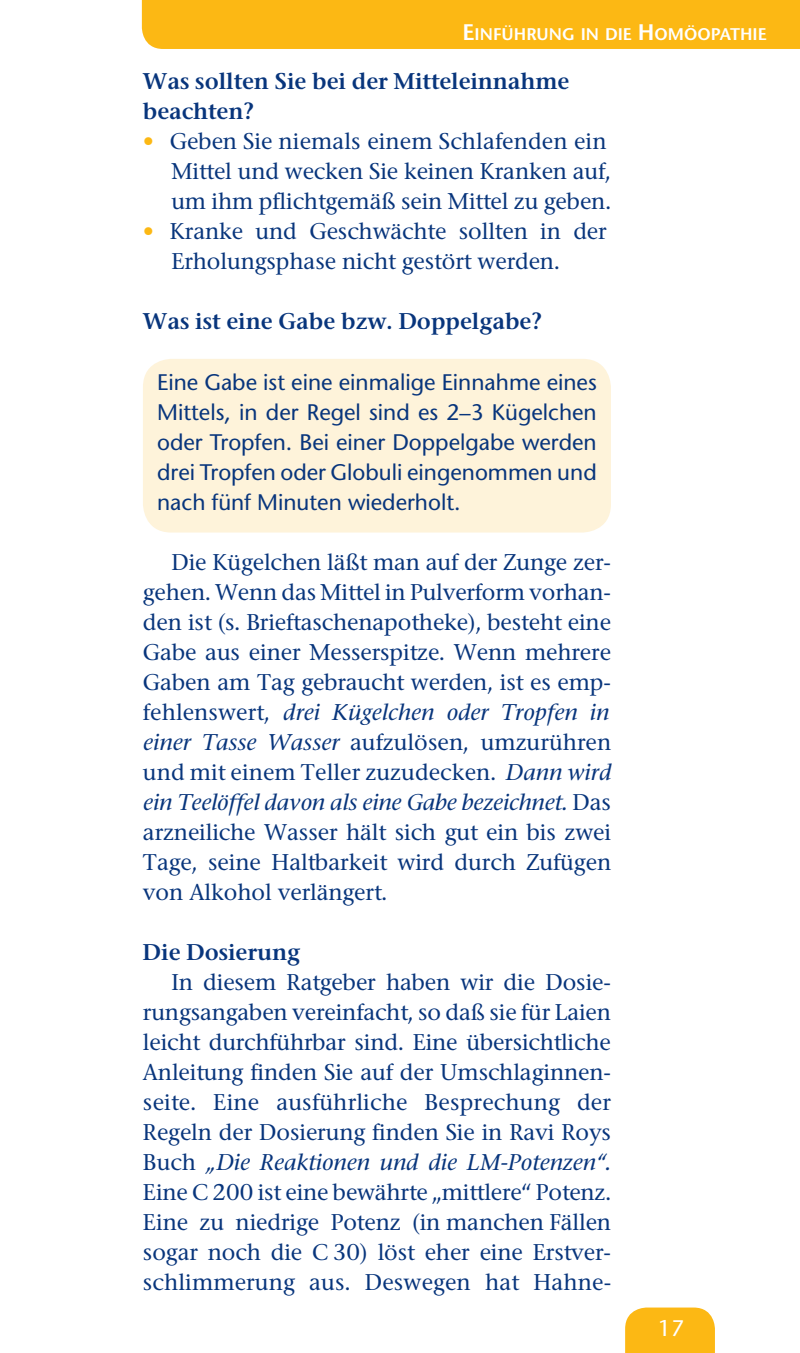
<style>
.page{position:relative;width:800px;height:1353px;background:#fff}
.page>*{position:absolute;margin:0;border:0;box-sizing:border-box;transform-origin:0 0}
.t1{font:500 22.5px/30px "Stone Serif BQ";color:#08357c}
.t2{font:22.5px/30px "Stone Sans";color:#08357c;text-align:justify}
.t3{font:600 22.5px/30px "Stone Serif BQ";color:#08357c}
.t4{font:22.5px "Stone Sans";color:#fff}
.t5{font:600 17px "Stone Sans";color:#fff}
.s1{font-size:22.5px}
.s2{font-family:"Stone Sans";font-weight:400;color:#fcb814}
.s3{font-style:italic}
</style>
<div class="page">
<div style="left:143px;top:359px;width:468px;height:173px;background:#fef3da;border-radius:28px"></div>
<svg style="left:625px;top:1307px;width:89px;height:45px"></svg>
<div style="left:142px;top:0;width:658px;height:49px;background:#fcb814"></div>
<p class="t5" style="left:462px;top:24px;width:304px"><span class="s1">E</span>INFÜHRUNG IN DIE <span class="s1">H</span>OMÖOPATHIE</p>
<p class="t3" style="left:143px;top:66px;width:428px">Was sollten Sie bei der Mitteleinnahme beachten?</p>
<p class="t1" style="left:171px;top:127px;width:441px;text-indent:-28px"><span class="s2">•</span> Geben Sie niemals einem Schlafenden ein<br>Mittel und wecken Sie keinen Kranken auf, um ihm pflichtgemäß sein Mittel zu geben.</p>
<p class="t1" style="left:171px;top:217px;width:437px;text-indent:-28px"><span class="s2">•</span> Kranke und Geschwächte sollten in der<br>Erholungsphase nicht gestört werden.</p>
<p class="t3" style="left:143px;top:306px;width:400px">Was ist eine Gabe bzw. Doppelgabe?</p>
<p class="t2" style="left:157px;top:366px;width:441px">Eine Gabe ist eine einmalige Einnahme eines Mittels, in der Regel sind es 2–3 Kügelchen oder Tropfen. Bei einer Doppelgabe werden drei Tropfen oder Globuli eingenommen und nach fünf Minuten wiederholt.</p>
<p class="t1" style="left:143px;top:547px;width:469px;text-align:justify;text-indent:28px">Die Kügelchen läßt man auf der Zunge zer&shy;gehen. Wenn das Mittel in Pulverform vorhan&shy;den ist (s. Brieftaschenapotheke), besteht eine Gabe aus einer Messerspitze. Wenn mehrere Gaben am Tag gebraucht werden, ist es emp&shy;fehlenswert, <span class="s3">drei Kügelchen oder Tropfen in einer Tasse Wasser</span> aufzulösen, umzurühren und mit einem Teller zuzudecken. <span class="s3">Dann wird ein Teelöffel davon als eine Gabe bezeichnet.</span> Das arzneiliche Wasser hält sich gut ein bis zwei Tage, seine Haltbarkeit wird durch Zufügen von Alkohol verlängert.</p>
<p class="t3" style="left:143px;top:936px;width:159px">Die Dosierung</p>
<p class="t1" style="left:143px;top:966px;width:469px;text-align:justify;text-indent:28px">In diesem Ratgeber haben wir die Dosie&shy;rungsangaben vereinfacht, so daß sie für Laien leicht durchführbar sind. Eine übersichtliche Anleitung finden Sie auf der Umschlaginnen&shy;seite. Eine ausführliche Besprechung der Regeln der Dosierung finden Sie in Ravi Roys Buch <span class="s3">„Die Reaktionen und die LM-Potenzen“.<br></span>Eine C 200 ist eine bewährte „mittlere“ Potenz.<br>Eine zu niedrige Potenz (in manchen Fällen sogar noch die C 30) löst eher eine Erstver&shy;schlimmerung aus. Deswegen hat Hahne-</p>
<p class="t4" style="left:658px;top:1313px;width:27px">17</p>
</div>
